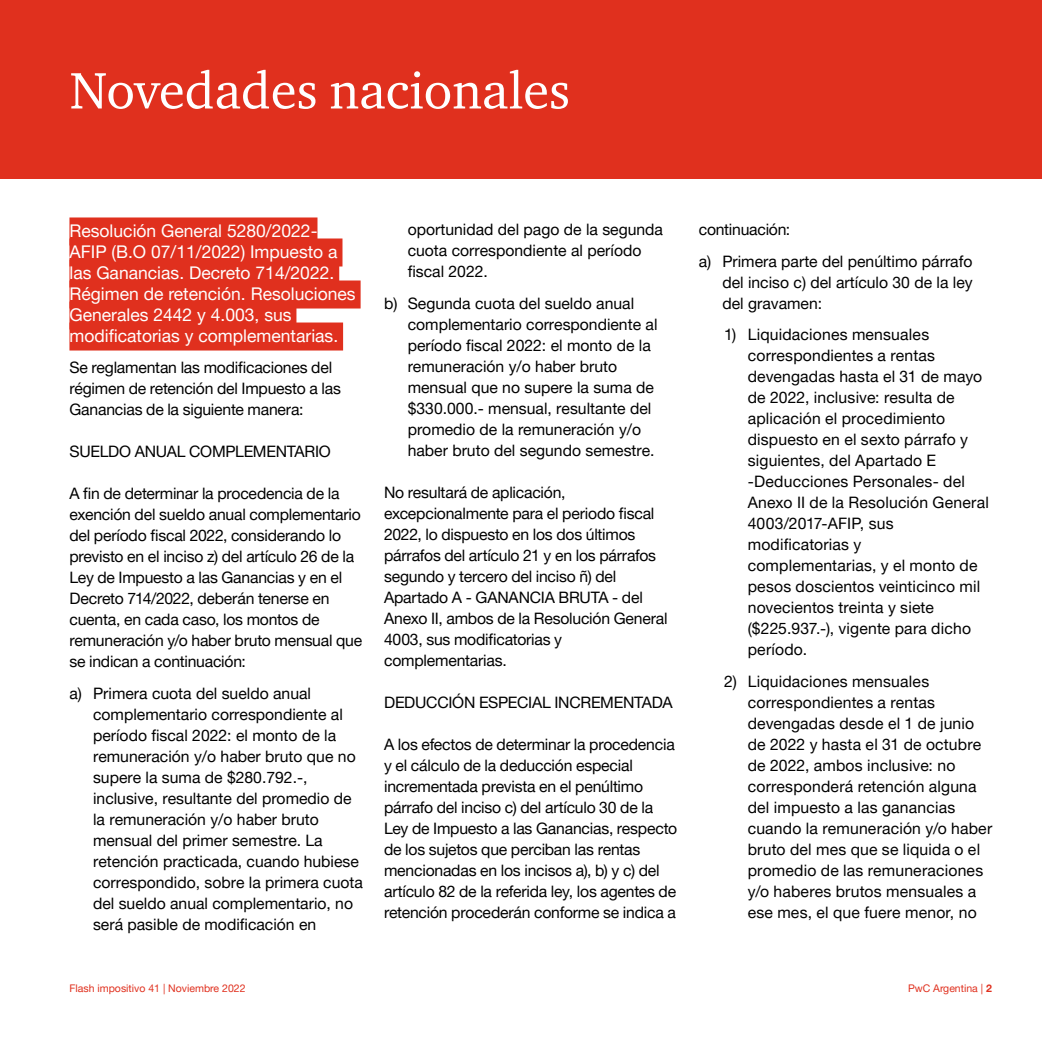
<style>
.page{position:relative;width:1042px;height:1042px;background:#fff}
.page>*{position:absolute;margin:0;border:0;box-sizing:border-box;transform-origin:0 0}
.t1{font:52.5px "ITC Charter Com";color:#fff}
.t2{font:17.5px/21px "Helvetica Neue LT Pro";color:#fff}
.t3{font:15.75px/21px "Helvetica Neue LT Pro";color:#000}
.t4{font:15.75px "Helvetica Neue LT Pro";letter-spacing:-.02em;color:#000}
.t5{font:10.5px "Helvetica Neue LT Pro";color:#e0301e}
.s1{font-weight:700}
</style>
<div class="page">
<div style="left:69px;top:217px;width:248px;height:28px;background:#e0301e"></div>
<div style="left:69px;top:238px;width:273px;height:28px;background:#e0301e"></div>
<div style="left:69px;top:259px;width:270px;height:28px;background:#e0301e"></div>
<div style="left:69px;top:280px;width:292px;height:28px;background:#e0301e"></div>
<div style="left:69px;top:301px;width:227px;height:28px;background:#e0301e"></div>
<div style="left:69px;top:322px;width:274px;height:28px;background:#e0301e"></div>
<div style="left:0;top:0;width:1042px;height:179px;background:#e0301e"></div>
<h1 class="t1" style="left:70px;top:58px;width:502px">Novedades nacionales</h1>
<p class="t2" style="left:69px;top:220px;width:288px">Resolución General 5280/2022- AFIP (B.O 07/11/2022) Impuesto a las Ganancias. Decreto 714/2022.<br>Régimen de retención. Resoluciones Generales 2442 y 4.003, sus modificatorias y complementarias.</p>
<p class="t3" style="left:69px;top:357px;width:273px">Se reglamentan las modificaciones del régimen de retención del Impuesto a las<br>Ganancias de la siguiente manera:</p>
<p class="t3" style="left:69px;top:441px;width:263px">SUELDO ANUAL COMPLEMENTARIO</p>
<p class="t3" style="left:69px;top:483px;width:294px">A fin de determinar la procedencia de la exención del sueldo anual complementario del período fiscal 2022, considerando lo previsto en el inciso z) del artículo 26 de la Ley de Impuesto a las Ganancias y en el Decreto 714/2022, deberán tenerse en cuenta, en cada caso, los montos de remuneración y/o haber bruto mensual que se indican a continuación:</p>
<p class="t3" style="left:93px;top:682px;width:271px;text-indent:-24px">a) Primera cuota del sueldo anual complementario correspondiente al período fiscal 2022: el monto de la remuneración y/o haber bruto que no supere la suma de $280.792.-, inclusive, resultante del promedio de la remuneración y/o haber bruto mensual del primer semestre. La retención practicada, cuando hubiese correspondido, sobre la primera cuota del sueldo anual complementario, no será pasible de modificación en</p>
<p class="t3" style="left:408px;top:219px;width:257px">oportunidad del pago de la segunda cuota correspondiente al período fiscal 2022.</p>
<p class="t3" style="left:408px;top:292px;width:251px;text-indent:-24px">b) Segunda cuota del sueldo anual complementario correspondiente al período fiscal 2022: el monto de la remuneración y/o haber bruto mensual que no supere la suma de $330.000.- mensual, resultante del promedio de la remuneración y/o haber bruto del segundo semestre.</p>
<p class="t3" style="left:384px;top:481px;width:285px">No resultará de aplicación, excepcionalmente para el periodo fiscal 2022, lo dispuesto en los dos últimos párrafos del artículo 21 y en los párrafos segundo y tercero del inciso ñ) del Apartado A - GANANCIA BRUTA - del Anexo II, ambos de la Resolución General 4003, sus modificatorias y complementarias.</p>
<p class="t4" style="left:384px;top:692px;width:290px">DEDUCCIÓN ESPECIAL INCREMENTADA</p>
<p class="t3" style="left:384px;top:733px;width:295px">A los efectos de determinar la procedencia y el cálculo de la deducción especial incrementada prevista en el penúltimo párrafo del inciso c) del artículo 30 de la Ley de Impuesto a las Ganancias, respecto de los sujetos que perciban las rentas mencionadas en los incisos a), b) y c) del artículo 82 de la referida ley, los agentes de retención procederán conforme se indica a</p>
<p class="t3" style="left:699px;top:213px;width:275px;line-height:31.5px">continuación:<br>a) Primera parte del penúltimo párrafo</p>
<p class="t3" style="left:722px;top:271px;width:252px">del inciso c) del artículo 30 de la ley del gravamen:</p>
<p class="t3" style="left:748px;top:324px;width:243px;text-indent:-24px">1) Liquidaciones mensuales correspondientes a rentas devengadas hasta el 31 de mayo de 2022, inclusive: resulta de aplicación el procedimiento dispuesto en el sexto párrafo y siguientes, del Apartado E -Deducciones Personales- del<br>Anexo II de la Resolución General<br>4003/2017-AFIP, sus modificatorias y complementarias, y el monto de pesos doscientos veinticinco mil novecientos treinta y siete ($225.937.-), vigente para dicho período.</p>
<p class="t3" style="left:748px;top:670px;width:246px;text-indent:-24px">2) Liquidaciones mensuales correspondientes a rentas devengadas desde el 1 de junio de 2022 y hasta el 31 de octubre de 2022, ambos inclusive: no corresponderá retención alguna del impuesto a las ganancias cuando la remuneración y/o haber bruto del mes que se liquida o el promedio de las remuneraciones y/o haberes brutos mensuales a ese mes, el que fuere menor, no</p>
<p class="t5" style="left:69px;top:982px;width:178px">Flash impositivo 41 | Noviembre 2022</p>
<p class="t5" style="left:908px;top:982px;width:85px">PwC Argentina | <span class="s1">2</span></p>
</div>
